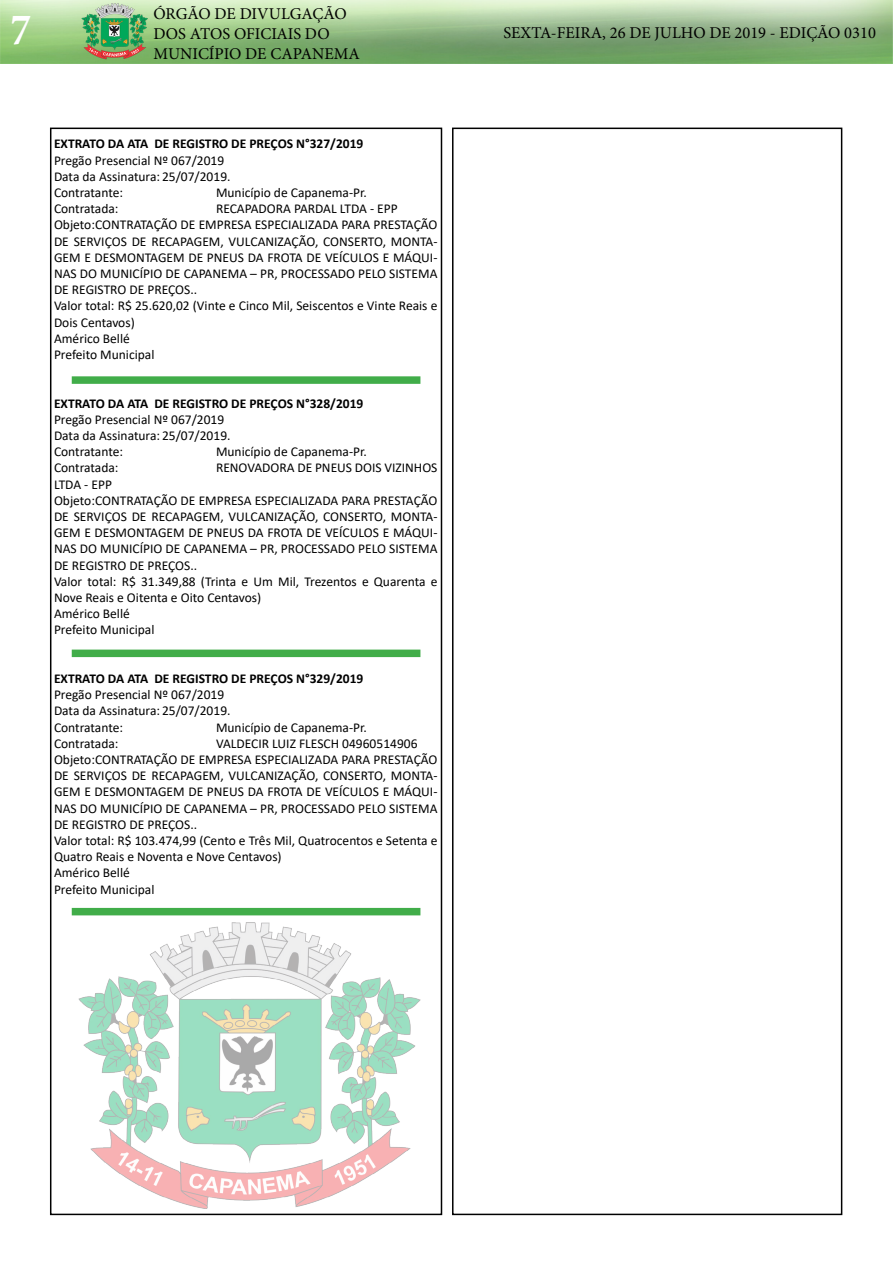
<style>
.page{position:relative;width:893px;height:1263px;background:#fff}
.page>*{position:absolute;margin:0;border:0;box-sizing:border-box;transform-origin:0 0}
.t1{font:700 condensed 45px "Minion Pro";color:#fff}
.t2{font:16.5px/19.8px "Minion Pro";color:#000}
.t3{font:13.5px/16.2px "Calibri";color:#000}
.t4{font:700 13.5px "Calibri";color:#000}
</style>
<div class="page">
<div style="left:50px;top:128px;width:392px;height:1087px;border:2px solid #000"></div>
<img style="left:0;top:0;width:893px;height:64px">
<div style="left:452px;top:128px;width:390px;height:1087px;border:2px solid #000"></div>
<div style="left:72px;top:376px;width:348px;height:8px;background:#41ad49"></div>
<div style="left:72px;top:650px;width:348px;height:7px;background:#41ad49"></div>
<div style="left:72px;top:908px;width:348px;height:7px;background:#41ad49"></div>
<img style="left:79px;top:923px;width:341px;height:286px">
<h1 class="t1" style="left:11px;top:-1px;width:22px">7</h1>
<p class="t2" style="left:153px;top:4px;width:208px">ÓRGÃO DE DIVULGAÇÃO<br>DOS ATOS OFICIAIS DO<br>MUNICÍPIO DE CAPANEMA</p>
<p class="t4" style="left:54px;top:134px;width:311px">EXTRATO DA ATA DE REGISTRO DE PREÇOS N°327/2019</p>
<p class="t3" style="left:54px;top:152px;width:178px">Pregão Presencial Nº 067/2019<br>Data da Assinatura: 25/07/2019.<br>Contratante:</p>
<p class="t3" style="left:216px;top:184px;width:152px">Município de Capanema-Pr.</p>
<p class="t3" style="left:54px;top:200px;width:66px">Contratada:</p>
<p class="t3" style="left:54px;top:200px;width:385px;text-indent:162px">RECAPADORA PARDAL LTDA - EPP Objeto:CONTRATAÇÃO DE EMPRESA ESPECIALIZADA PARA PRESTAÇÃO DE SERVIÇOS DE RECAPAGEM, VULCANIZAÇÃO, CONSERTO, MONTA-GEM E DESMONTAGEM DE PNEUS DA FROTA DE VEÍCULOS E MÁQUI-NAS DO MUNICÍPIO DE CAPANEMA – PR, PROCESSADO PELO SISTEMA DE REGISTRO DE PREÇOS..<br>Valor total: R$ 25.620,02 (Vinte e Cinco Mil, Seiscentos e Vinte Reais e Dois Centavos)<br>Américo Bellé<br>Prefeito Municipal</p>
<p class="t4" style="left:54px;top:393px;width:311px">EXTRATO DA ATA DE REGISTRO DE PREÇOS N°328/2019</p>
<p class="t3" style="left:54px;top:411px;width:178px">Pregão Presencial Nº 067/2019<br>Data da Assinatura: 25/07/2019.<br>Contratante:</p>
<p class="t3" style="left:216px;top:443px;width:152px">Município de Capanema-Pr.</p>
<p class="t3" style="left:54px;top:459px;width:66px">Contratada:</p>
<p class="t3" style="left:216px;top:459px;width:223px">RENOVADORA DE PNEUS DOIS VIZINHOS</p>
<p class="t3" style="left:54px;top:476px;width:385px">LTDA - EPP<br>Objeto:CONTRATAÇÃO DE EMPRESA ESPECIALIZADA PARA PRESTAÇÃO DE SERVIÇOS DE RECAPAGEM, VULCANIZAÇÃO, CONSERTO, MONTA-GEM E DESMONTAGEM DE PNEUS DA FROTA DE VEÍCULOS E MÁQUI-NAS DO MUNICÍPIO DE CAPANEMA – PR, PROCESSADO PELO SISTEMA DE REGISTRO DE PREÇOS..<br>Valor total: R$ 31.349,88 (Trinta e Um Mil, Trezentos e Quarenta e Nove Reais e Oitenta e Oito Centavos)<br>Américo Bellé<br>Prefeito Municipal</p>
<p class="t4" style="left:54px;top:669px;width:311px">EXTRATO DA ATA DE REGISTRO DE PREÇOS N°329/2019</p>
<p class="t3" style="left:54px;top:686px;width:178px">Pregão Presencial Nº 067/2019<br>Data da Assinatura: 25/07/2019.<br>Contratante:</p>
<p class="t3" style="left:216px;top:719px;width:152px">Município de Capanema-Pr.</p>
<p class="t3" style="left:54px;top:735px;width:66px">Contratada:</p>
<p class="t3" style="left:54px;top:735px;width:385px;text-indent:162px">VALDECIR LUIZ FLESCH 04960514906<br>Objeto:CONTRATAÇÃO DE EMPRESA ESPECIALIZADA PARA PRESTAÇÃO DE SERVIÇOS DE RECAPAGEM, VULCANIZAÇÃO, CONSERTO, MONTA-GEM E DESMONTAGEM DE PNEUS DA FROTA DE VEÍCULOS E MÁQUI-NAS DO MUNICÍPIO DE CAPANEMA – PR, PROCESSADO PELO SISTEMA DE REGISTRO DE PREÇOS..<br>Valor total: R$ 103.474,99 (Cento e Três Mil, Quatrocentos e Setenta e Quatro Reais e Noventa e Nove Centavos)<br>Américo Bellé<br>Prefeito Municipal</p>
<p class="t2" style="left:504px;top:23px;width:374px">SEXTA-FEIRA, 26 DE JULHO DE 2019 - EDIÇÃO 0310</p>
</div>
